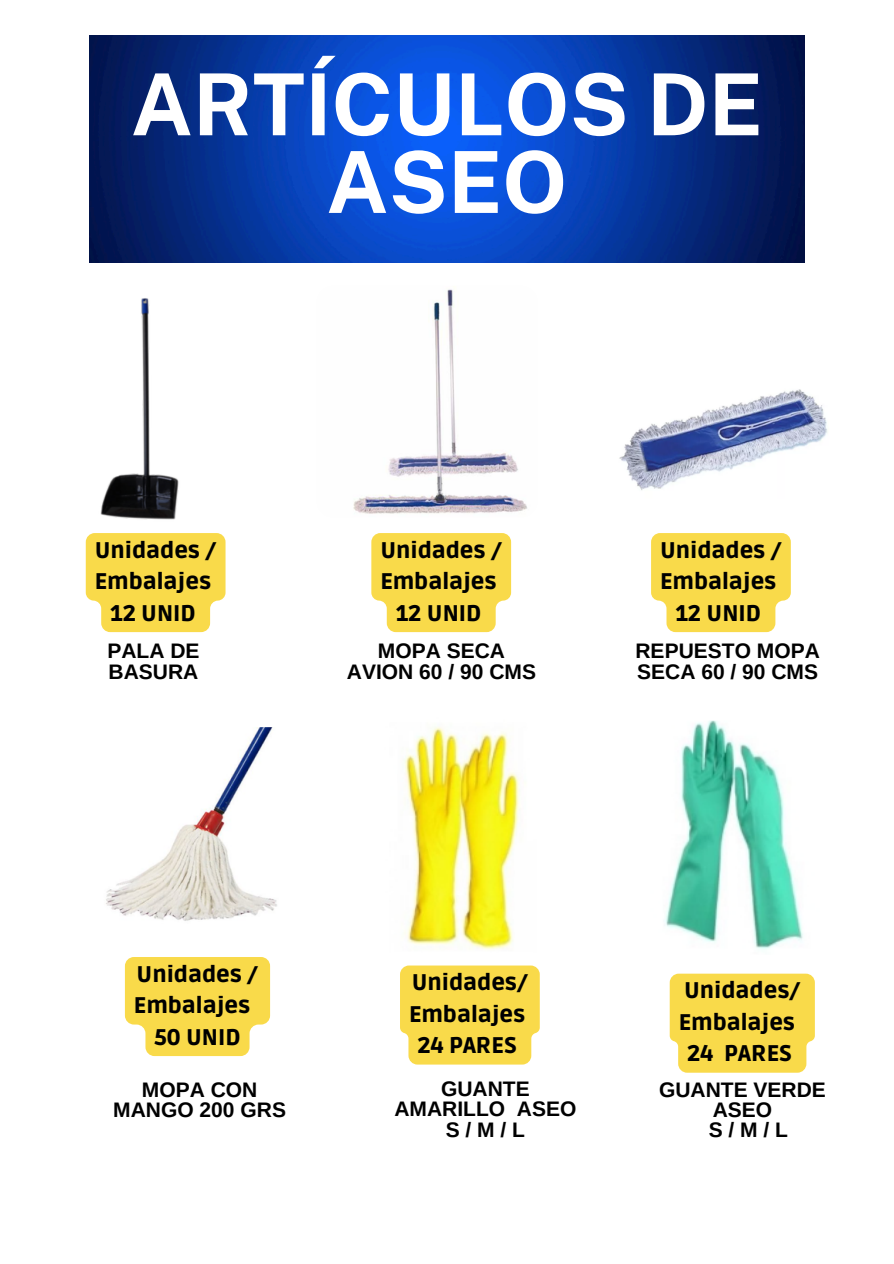
<style>
.page{position:relative;width:894px;height:1264px;background:#fff}
.page>*{position:absolute;margin:0;border:0;box-sizing:border-box;transform-origin:0 0}
.t1{font:700 85.5px/77.7px "Public Sans";color:#fff;text-align:center}
.t2{font:900 22.5px/31.5px "Ruda";color:#000}
.t3{font:700 21px/20.2px "Arimo";color:#000;text-align:center}
</style>
<div class="page">
<img style="left:27px;top:297px;width:231px;height:232px;border-radius:17px">
<img style="left:316px;top:286px;width:221px;height:231px;border-radius:17px">
<img style="left:619px;top:389px;width:209px;height:101px">
<img style="left:82px;top:727px;width:226px;height:226px;border-radius:17px">
<img style="left:369px;top:716px;width:196px;height:237px;border-radius:17px">
<img style="left:638px;top:720px;width:196px;height:234px;border-radius:17px">
<img style="left:89px;top:35px;width:715px;height:228px">
<svg style="left:86px;top:533px;width:139px;height:99px;background:#f9dc57"></svg>
<svg style="left:125px;top:957px;width:145px;height:99px;background:#f9dd5b"></svg>
<div style="left:400px;top:965px;width:139px;height:99px;background:#f9da4a"></div>
<div style="left:669px;top:973px;width:145px;height:99px;background:#f9da4a"></div>
<svg style="left:371px;top:533px;width:140px;height:99px;background:#f9dc58"></svg>
<svg style="left:651px;top:533px;width:139px;height:99px;background:#f9dc57"></svg>
<p class="t1" style="left:131px;top:65px;width:633px">ARTÍCULOS DE<br>ASEO</p>
<h2 class="t2" style="left:95px;top:535px;width:123px">Unidades /<br>Embalajes</h2>
<p class="t2" style="left:110px;top:598px;width:87px">12 UNID</p>
<p class="t3" style="left:107px;top:641px;width:94px;text-align:left">PALA DE<br>BASURA</p>
<p class="t2" style="left:380px;top:535px;width:123px">Unidades /<br>Embalajes</p>
<h2 class="t2" style="left:395px;top:598px;width:87px">12 UNID</h2>
<p class="t3" style="left:347px;top:641px;width:190px">MOPA SECA<br>AVION 60 / 90 CMS</p>
<p class="t2" style="left:660px;top:535px;width:123px">Unidades /<br>Embalajes</p>
<p class="t2" style="left:675px;top:598px;width:87px">12 UNID</p>
<p class="t3" style="left:635px;top:641px;width:186px;text-align:left">REPUESTO MOPA<br>SECA 60 / 90 CMS</p>
<p class="t2" style="left:134px;top:958px;width:126px">Unidades /<br>Embalajes</p>
<p class="t2" style="left:154px;top:1021px;width:87px">50 UNID</p>
<h2 class="t3" style="left:113px;top:1079px;width:174px">MOPA CON<br>MANGO 200 GRS</h2>
<h2 class="t2" style="left:409px;top:967px;width:120px;text-align:center">Unidades/<br>Embalajes<br>24 PARES</h2>
<p class="t2" style="left:678px;top:975px;width:123px;text-align:center">Unidades/<br>Embalajes<br>24 PARES</p>
<p class="t3" style="left:659px;top:1079px;width:168px">GUANTE VERDE<br>ASEO<br>S/M/L</p>
<p class="t3" style="left:394px;top:1078px;width:183px">GUANTE<br>AMARILLO ASEO<br>S/M/L</p>
</div>
